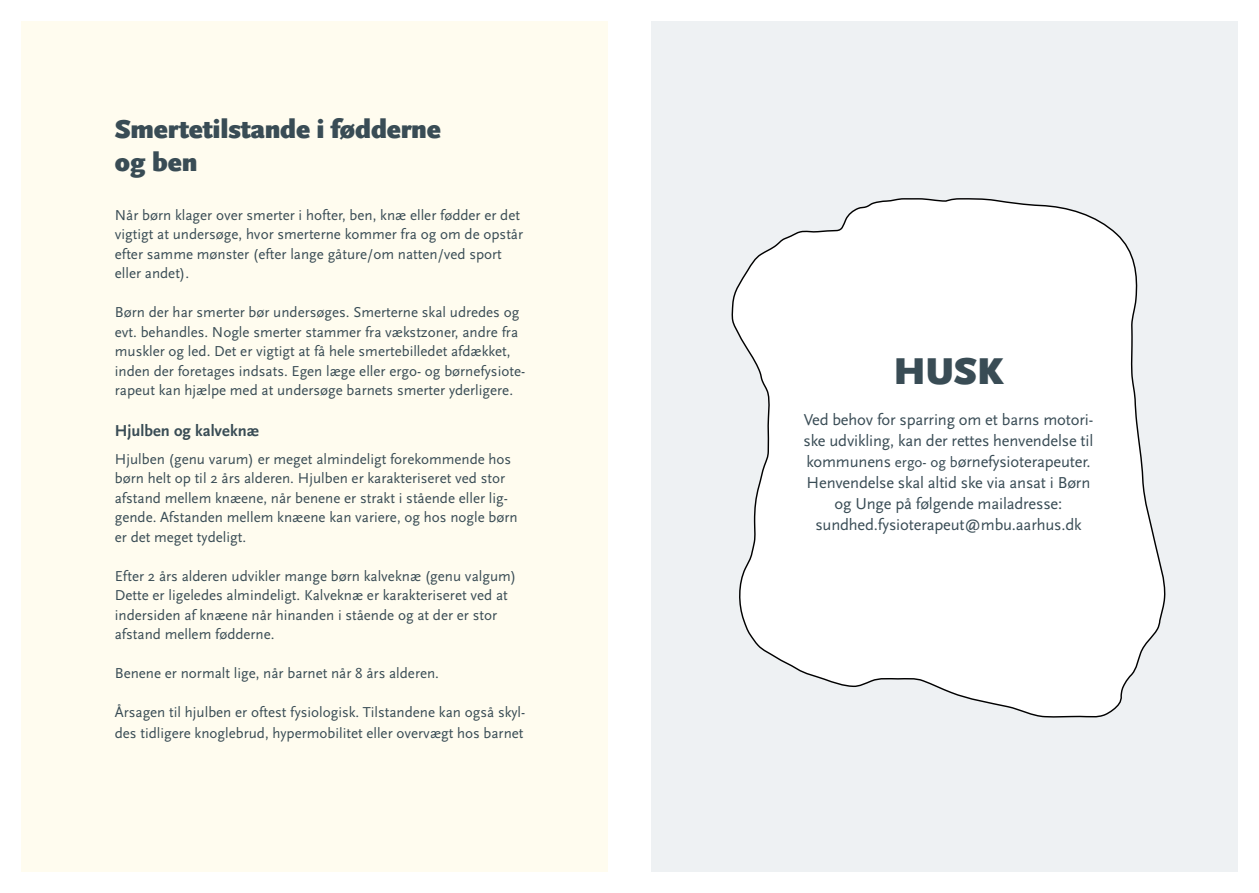
<style>
.page{position:relative;width:1259px;height:893px;background:#fff}
.page>*{position:absolute;margin:0;border:0;box-sizing:border-box;transform-origin:0 0}
.t1{font:900 39px "Scala Sans OT";color:#394c55}
.t2{font:900 27px/33px "Scala Sans OT";letter-spacing:-.01em;color:#394c55}
.t3{font:16.5px/21px "Scala Sans OT";letter-spacing:-.01em;color:#394c55;text-align:center}
.t4{font:700 16.5px "Scala Sans OT";color:#394c55}
.t5{font:15px/19.5px "Scala Sans OT";color:#394c55}
.s1{font-size:15px}
</style>
<div class="page">
<div style="left:21px;top:21px;width:587px;height:851px;background:#fffcef"></div>
<div style="left:651px;top:21px;width:586px;height:851px;background:#eef1f3"></div>
<svg style="left:731px;top:198px;width:435px;height:520px"></svg>
<h2 class="t2" style="left:115px;top:113px;width:328px">Smertetilstande i fødderne og ben</h2>
<p class="t5" style="left:115px;top:205px;width:410px">Når børn klager over smerter i hofter, ben, knæ eller fødder er det vigtigt at undersøge, hvor smerterne kommer fra og om de opstår efter samme mønster (efter lange gåture/om natten/ved sport eller andet).</p>
<p class="t5" style="left:115px;top:303px;width:412px">Børn der har smerter bør undersøges. Smerterne skal udredes og evt. behandles. Nogle smerter stammer fra vækstzoner, andre fra muskler og led. Det er vigtigt at få hele smertebilledet afdækket, inden der foretages indsats. Egen læge eller ergo- og børnefysiote&shy;rapeut kan hjælpe med at undersøge barnets smerter yderligere.</p>
<p class="t4" style="left:115px;top:421px;width:145px">Hjulben og kalveknæ</p>
<p class="t5" style="left:115px;top:449px;width:404px">Hjulben (genu varum) er meget almindeligt forekommende hos børn helt op til 2 års alderen. Hjulben er karakteriseret ved stor afstand mellem knæene, når benene er strakt i stående eller lig&shy;gende. Afstanden mellem knæene kan variere, og hos nogle børn er det meget tydeligt.</p>
<p class="t5" style="left:115px;top:566px;width:403px">Efter 2 års alderen udvikler mange børn kalveknæ (genu valgum)<br>Dette er ligeledes almindeligt. Kalveknæ er karakteriseret ved at indersiden af knæene når hinanden i stående og at der er stor afstand mellem fødderne.</p>
<p class="t5" style="left:115px;top:664px;width:326px">Benene er normalt lige, når barnet når 8 års alderen.</p>
<p class="t5" style="left:115px;top:702px;width:412px;line-height:21px">Årsagen til hjulben er oftest fysiologisk. Tilstandene kan også skyl&shy;des tidligere knoglebrud, hypermobilitet eller overvægt hos barnet</p>
<h1 class="t1" style="left:893px;top:349px;width:112px">HUSK</h1>
<p class="t3" style="left:803px;top:410px;width:291px">Ved behov for sparring om et barns motori&shy;ske udvikling, kan der rettes henvendelse til kommunens <span class="s1">ergo- og b</span>ørnefysioterapeuter.<br>Henvendelse skal altid ske via ansat i Børn og Unge på følgende mailadresse: sundhed.fysioterapeut@mbu.aarhus.dk</p>
</div>
